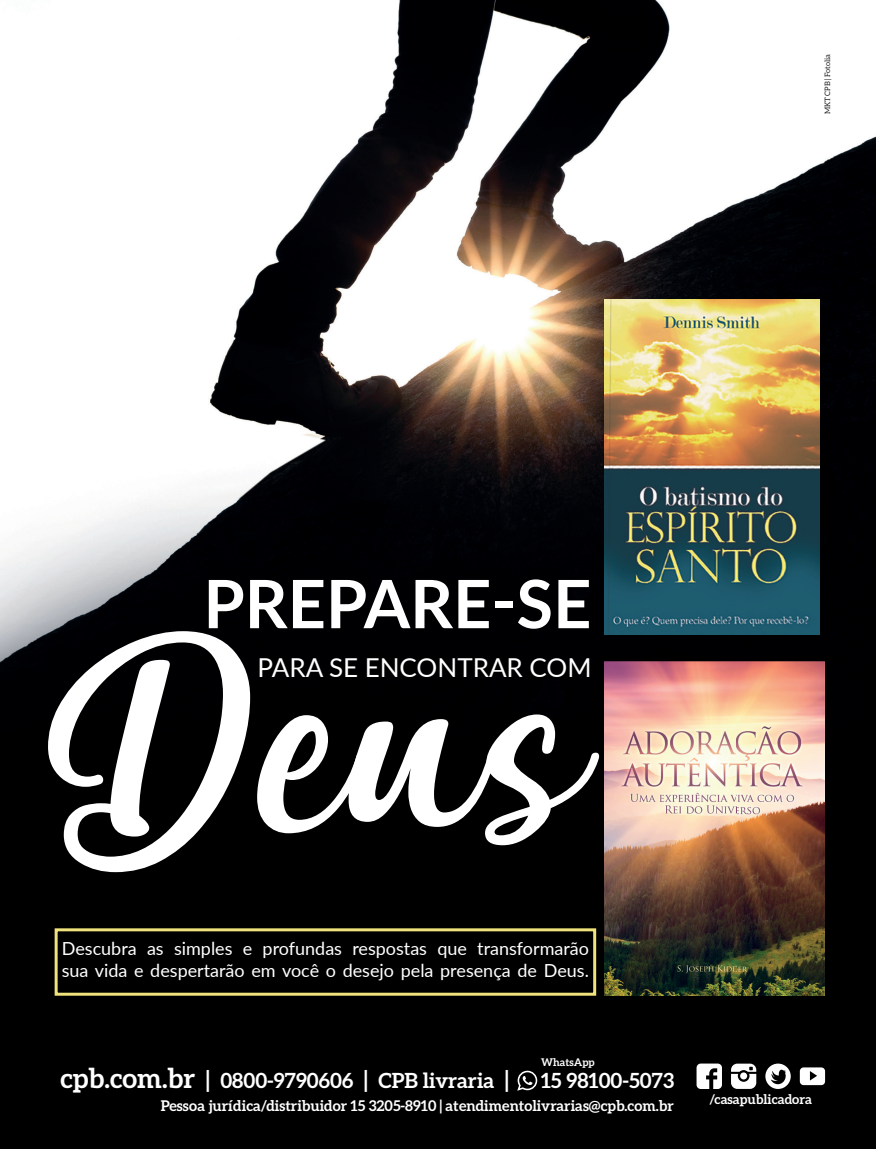
<style>
.page{position:relative;width:876px;height:1149px;background:#fff}
.page>*{position:absolute;margin:0;border:0;box-sizing:border-box;transform-origin:0 0}
.t1{font:278.1px "Vitalia Sesha";color:#fff}
.t2{font:700 66.75px "Lato";color:#fff}
.t3{font:26.1px "Lato";color:#fff}
.t4{font:700 20.85px "Aleo";color:#fff}
.t5{font:18px/21.6px "Lato";color:#fff}
.t6{font:700 14.85px "Aleo";color:#fff}
.t7{font:700 13.35px "Aleo";color:#fff}
.t8{font:700 10.65px "Aleo";color:#fff}
.t9{font:7.5px "Aleo";color:#231f20}
.s1{font-size:27.3px}
.s2{font-size:23.25px}
</style>
<div class="page">
<img style="left:0;top:0;width:876px;height:1148px">
<img style="left:604px;top:300px;width:216px;height:334px">
<img style="left:604px;top:661px;width:220px;height:334px">
<div style="left:55px;top:928px;width:541px;height:67px;border:3px solid #efe37b"></div>
<svg style="left:731px;top:1063px;width:25px;height:25px"></svg>
<svg style="left:696px;top:1063px;width:26px;height:25px"></svg>
<svg style="left:765px;top:1063px;width:26px;height:25px"></svg>
<svg style="left:800px;top:1067px;width:25px;height:17px"></svg>
<svg style="left:517px;top:1070px;width:20px;height:20px"></svg>
<p class="t9" style="left:823px;top:114px;width:62px;rotate:-90deg">MKT CPB | Fotolia</p>
<p class="t2" style="left:203px;top:554px;width:389px">PREPARE-SE</p>
<p class="t1" style="left:38px;top:585px;width:555px">Deus</p>
<p class="t3" style="left:257px;top:649px;width:335px">PARA SE ENCONTRAR COM</p>
<p class="t5" style="left:62px;top:936px;width:529px">Descubra as simples e profundas respostas que transformarão sua vida e despertarão em você o desejo pela presença de Deus.</p>
<p class="t8" style="left:541px;top:1055px;width:55px">WhatsApp</p>
<p class="t6" style="left:161px;top:1096px;width:515px">Pessoa jurídica/distribuidor 15 3205-8910 | atendimentolivrarias@cpb.com.br</p>
<p class="t4" style="left:60px;top:1068px;width:450px"><span class="s1">cpb.com.br</span> <span class="s2">|</span> 0800-9790606 <span class="s2">|</span> CPB livraria <span class="s2">|</span></p>
<p class="t4" style="left:541px;top:1068px;width:135px">15 98100-5073</p>
<p class="t7" style="left:710px;top:1091px;width:104px">/casapublicadora</p>
</div>
